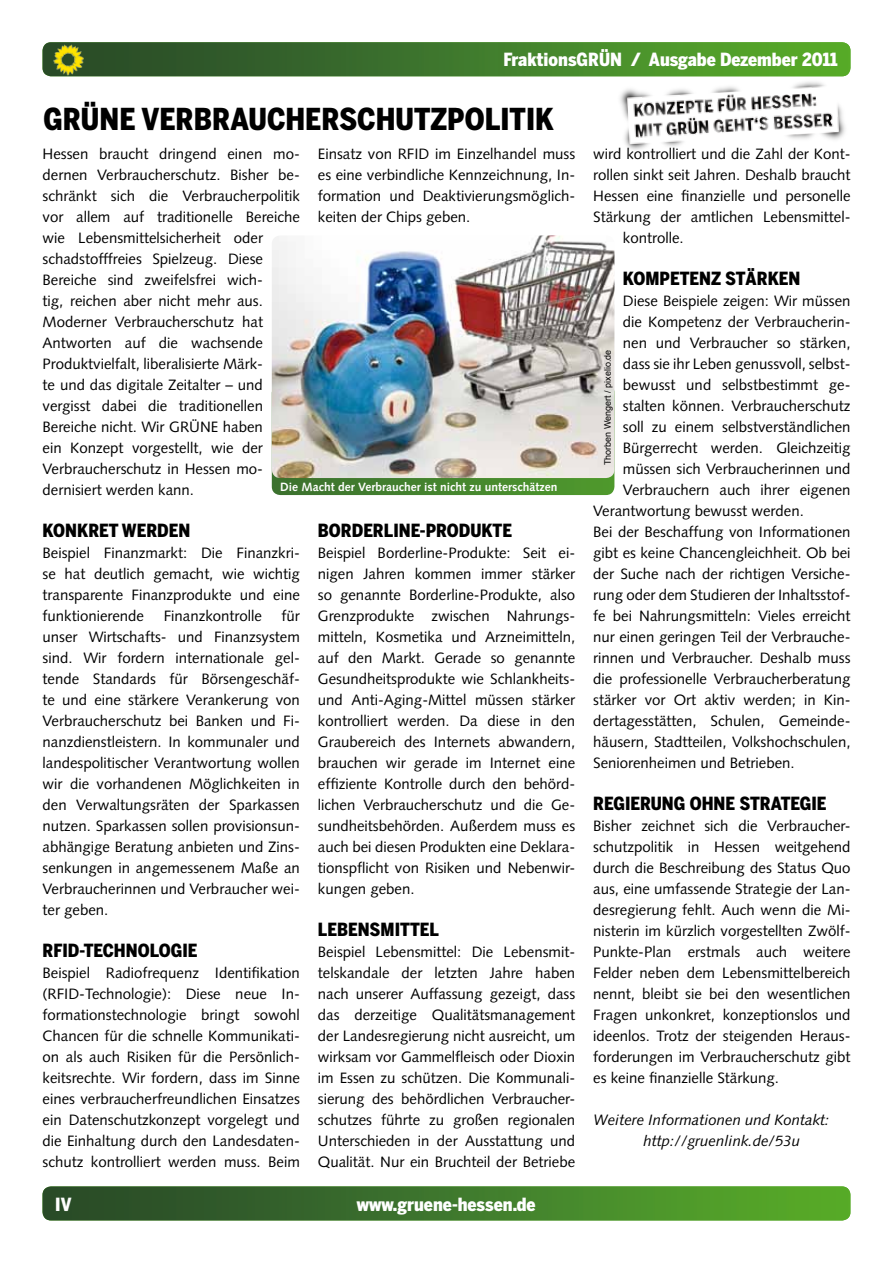
<style>
.page{position:relative;width:893px;height:1263px;background:#fff}
.page>*{position:absolute;margin:0;border:0;box-sizing:border-box;transform-origin:0 0}
.t1{font:900 30px "Benton Sans Cond";color:#000}
.t2{font:900 18px "Benton Sans Cond";color:#000}
.t3{font:900 18px "Benton Sans Cond";color:#fff}
.t4{font:15px/21px "Gruene Syntax";color:#000;text-align:justify}
.t5{font:italic 15px/21px "Gruene Syntax";color:#000}
.t6{font:700 12px "Syntax";color:#fff}
.t7{font:9px "Arial";color:#000}
</style>
<div class="page">
<img style="left:43px;top:1186px;width:807px;height:34px">
<img style="left:43px;top:42px;width:807px;height:34px">
<img style="left:51px;top:43px;width:34px;height:34px">
<img style="left:272px;top:478px;width:342px;height:17px">
<img style="left:272px;top:235px;width:342px;height:243px">
<img style="left:614px;top:67px;width:237px;height:83px">
<p class="t3" style="left:503px;top:49px;width:336px">FRAKTIONSGRÜN / AUSGABE DEZEMBER 2011</p>
<h1 class="t1" style="left:43px;top:102px;width:471px">GRÜNE VERBRAUCHERSCHUTZPOLITIK</h1>
<p class="t4" style="left:43px;top:143px;width:259px;text-align:left">Hessen braucht dringend einen mo&shy;dernen Verbraucherschutz. Bisher be&shy;schränkt sich die Verbraucherpolitik vor allem auf traditionelle Bereiche wie Lebensmittelsicherheit oder schadstofffreies Spielzeug. Diese Bereiche sind zweifelsfrei wich-<br>tig, reichen aber nicht mehr aus.<br>Moderner Verbraucherschutz hat Antworten auf die wachsende Produktvielfalt, liberalisierte Märk-<br>te und das digitale Zeitalter – und vergisst dabei die traditionellen Bereiche nicht. Wir GRÜNE haben<br>ein Konzept vorgestellt, wie der Verbraucherschutz in Hessen mo&shy;dernisiert werden kann.</p>
<p class="t2" style="left:43px;top:520px;width:149px">KONKRET WERDEN</p>
<p class="t4" style="left:43px;top:542px;width:259px">Beispiel Finanzmarkt: Die Finanzkri&shy;se hat deutlich gemacht, wie wichtig transparente Finanzprodukte und eine funktionierende</p>
<p class="t4" style="left:318px;top:143px;width:259px">Einsatz von RFID im Einzelhandel muss es eine verbindliche Kennzeichnung, In&shy;formation und Deaktivierungsmöglich&shy;keiten der Chips geben.</p>
<p class="t6" style="left:280px;top:480px;width:279px">Die Macht der Verbraucher ist nicht zu unterschätzen</p>
<p class="t2" style="left:318px;top:520px;width:194px">BORDERLINE-PRODUKTE</p>
<p class="t4" style="left:318px;top:542px;width:259px">Beispiel Borderline-Produkte: Seit ei&shy;nigen Jahren kommen immer stärker so genannte Borderline-Produkte, also Grenzprodukte zwischen Nahrungs&shy;mitteln, Kosmetika und Arzneimitteln, auf den Markt. Gerade so genannte Gesundheitsprodukte wie Schlankheits&shy;und Anti-Aging-Mittel müssen stärker kontrolliert werden. Da diese in den Graubereich des Internets abwandern, brauchen wir gerade im Internet eine effiziente Kontrolle durch den behörd&shy;lichen Verbraucherschutz und die Ge&shy;sundheitsbehörden. Außerdem muss es auch bei diesen Produkten eine Deklara&shy;tionspflicht von Risiken und Nebenwir&shy;kungen geben.</p>
<p class="t2" style="left:318px;top:919px;width:112px">LEBENSM ITTEL</p>
<p class="t4" style="left:318px;top:941px;width:259px">Beispiel Lebensmittel: Die Lebensmit&shy;telskandale der letzten Jahre haben nach unserer Auffassung gezeigt, dass das derzeitige Qualitätsmanagement der Landesregierung nicht ausreicht, um wirksam vor Gammelfleisch oder Dioxin im Essen zu schützen. Die Kommunali&shy;sierung des behördlichen Verbraucher&shy;schutzes führte zu großen regionalen Unterschieden in der Ausstattung und Qualität. Nur ein Bruchteil der Betriebe</p>
<p class="t4" style="left:43px;top:605px;width:259px;text-indent:239px">für unser Wirtschafts- und Finanzsystem sind. Wir fordern internationale gel&shy;tende Standards für Börsengeschäf&shy;te und eine stärkere Verankerung von Verbraucherschutz bei Banken und Fi&shy;nanzdienstleistern. In kommunaler und landespolitischer Verantwortung wollen wir die vorhandenen Möglichkeiten in den Verwaltungsräten der Sparkassen nutzen. Sparkassen sollen provisionsun&shy;abhängige Beratung anbieten und Zins&shy;senkungen in angemessenem Maße an Verbraucherinnen und Verbraucher wei&shy;ter geben.</p>
<p class="t2" style="left:43px;top:940px;width:10px">RFID</p>
<p class="t2" style="left:80px;top:940px;width:16px">-TECH</p>
<p class="t2" style="left:126px;top:940px;width:72px">NOLOGIE</p>
<p class="t4" style="left:43px;top:962px;width:259px">Beispiel Radiofrequenz Identifikation (RFID-Technologie): Diese neue In&shy;formationstechnologie bringt sowohl Chancen für die schnelle Kommunikati&shy;on als auch Risiken für die Persönlich&shy;keitsrechte. Wir fordern, dass im Sinne eines verbraucherfreundlichen Einsatzes ein Datenschutzkonzept vorgelegt und die Einhaltung durch den Landesdaten&shy;schutz kontrolliert werden muss. Beim</p>
<p class="t4" style="left:164px;top:605px;width:100px">Finanzkontrolle</p>
<p class="t3" style="left:55px;top:1193px;width:18px">IV</p>
<p class="t3" style="left:357px;top:1193px;width:180px">WWW.GRUENE-HESSEN.DE</p>
<p class="t4" style="left:593px;top:143px;width:259px">wird kontrolliert und die Zahl der Kont-</p>
<p class="t4" style="left:593px;top:164px;width:259px">rollen sinkt seit Jahren. Deshalb braucht</p>
<p class="t4" style="left:593px;top:185px;width:259px">Hessen eine finanzielle und personelle</p>
<p class="t4" style="left:593px;top:206px;width:259px">Stärkung der amtlichen Lebensmittel-</p>
<p class="t4" style="left:623px;top:227px;width:62px">kontrolle.</p>
<p class="t2" style="left:623px;top:268px;width:179px">KOMPETENZ STÄRKEN</p>
<p class="t4" style="left:623px;top:290px;width:229px">Diese Beispiele zeigen: Wir müssen</p>
<p class="t4" style="left:623px;top:311px;width:229px">die Kompetenz der Verbraucherin-</p>
<p class="t4" style="left:623px;top:332px;width:229px">nen und Verbraucher so stärken,</p>
<p class="t4" style="left:623px;top:353px;width:229px">dass sie ihr Leben genussvoll, selbst-</p>
<p class="t4" style="left:623px;top:374px;width:229px">bewusst und selbstbestimmt ge-</p>
<p class="t4" style="left:623px;top:395px;width:229px">stalten können. Verbraucherschutz</p>
<p class="t4" style="left:623px;top:416px;width:229px">soll zu einem selbstverständlichen</p>
<p class="t4" style="left:623px;top:437px;width:229px">Bürgerrecht werden. Gleichzeitig</p>
<p class="t4" style="left:623px;top:458px;width:229px">müssen sich Verbraucherinnen und</p>
<p class="t4" style="left:623px;top:479px;width:229px">Verbrauchern auch ihrer eigenen</p>
<p class="t4" style="left:593px;top:500px;width:212px">Verantwortung bewusst werden.</p>
<p class="t4" style="left:593px;top:521px;width:259px">Bei der Beschaffung von Informationen</p>
<p class="t4" style="left:593px;top:542px;width:259px">gibt es keine Chancengleichheit. Ob bei</p>
<p class="t4" style="left:593px;top:563px;width:259px">der Suche nach der richtigen Versiche-</p>
<p class="t4" style="left:593px;top:584px;width:259px">rung oder dem Studieren der Inhaltsstof-</p>
<p class="t4" style="left:593px;top:605px;width:259px">fe bei Nahrungsmitteln: Vieles erreicht</p>
<p class="t4" style="left:593px;top:626px;width:259px">nur einen geringen Teil der Verbrauche-</p>
<p class="t4" style="left:593px;top:647px;width:259px">rinnen und Verbraucher. Deshalb muss</p>
<p class="t4" style="left:593px;top:668px;width:259px">die professionelle Verbraucherberatung</p>
<p class="t4" style="left:593px;top:689px;width:259px">stärker vor Ort aktiv werden; in Kin-</p>
<p class="t4" style="left:593px;top:710px;width:259px">dertagesstätten, Schulen, Gemeinde-</p>
<p class="t4" style="left:593px;top:731px;width:259px">häusern, Stadtteilen, Volkshochschulen,</p>
<p class="t4" style="left:593px;top:752px;width:203px">Seniorenheimen und Betrieben.</p>
<p class="t2" style="left:593px;top:793px;width:233px">REGIERUNG OHNE STRATEGIE</p>
<p class="t4" style="left:593px;top:815px;width:259px">Bisher zeichnet sich die Verbraucher&shy;schutzpolitik in Hessen weitgehend durch die Beschreibung des Status Quo aus, eine umfassende Strategie der Lan&shy;desregierung fehlt. Auch wenn die Mi&shy;nisterin im kürzlich vorgestellten Zwölf-Punkte-Plan erstmals auch weitere Felder neben dem Lebensmittelbereich nennt, bleibt sie bei den wesentlichen Fragen unkonkret, konzeptionslos und ideenlos. Trotz der steigenden Heraus&shy;forderungen im Verbraucherschutz gibt es keine finanzielle Stärkung.</p>
<p class="t5" style="left:643px;top:1109px;width:187px;text-indent:-50px">Weitere Informationen und Kontakt: http://gruenlink.de/53u</p>
<p class="t7" style="left:602px;top:465px;width:117px;rotate:-90deg">Thorben Wengert / pixelio.de</p>
</div>
